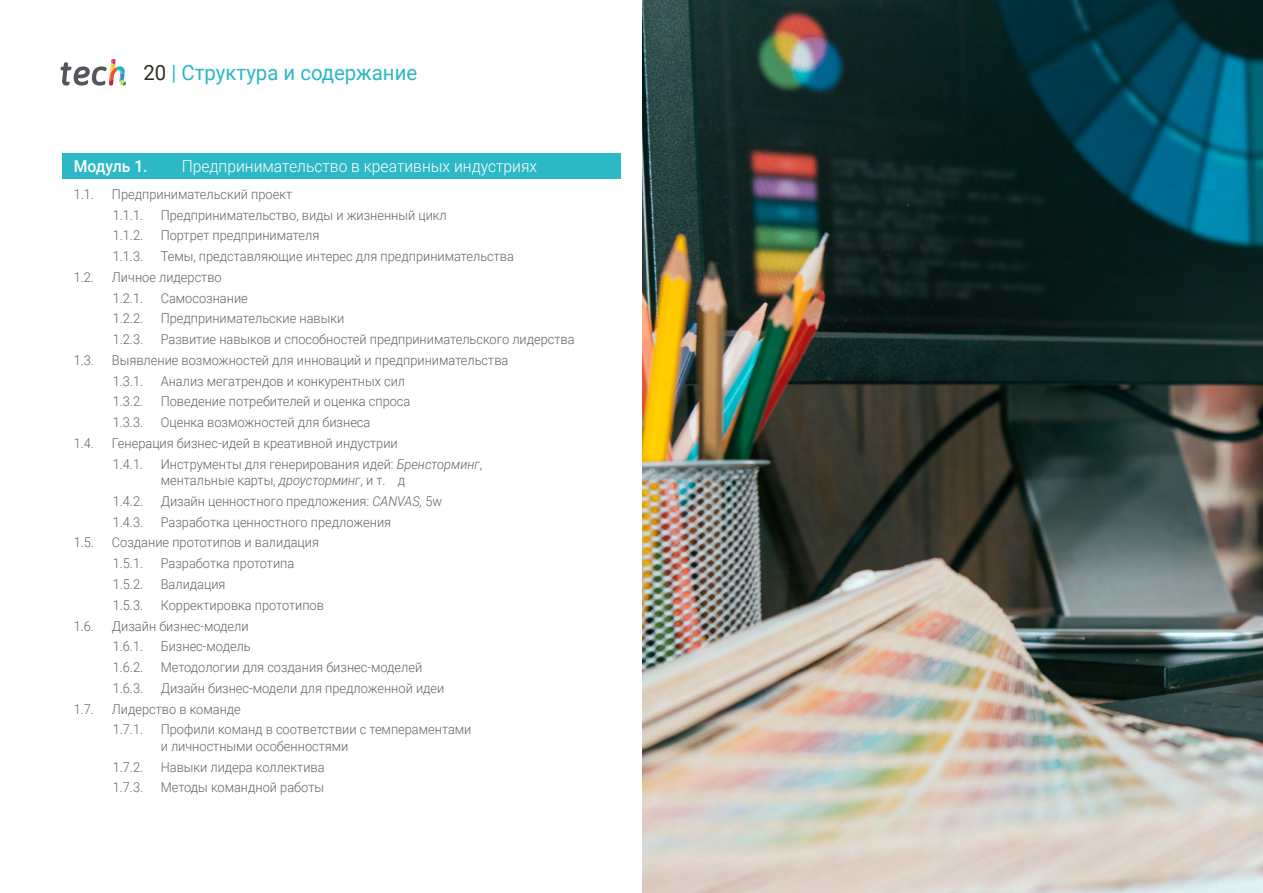
<style>
.page{position:relative;width:1263px;height:893px;background:#fff}
.page>*{position:absolute;margin:0;border:0;box-sizing:border-box;transform-origin:0 0}
.t1{font:21px "Roboto";color:#2db8c5}
.t2{font:300 16.5px "Roboto";color:#fff;scale:.95 1}
.t3{font:500 16.5px "Roboto";color:#fff;scale:.95 1}
.t4{font:300 13.5px/20.7px "Roboto";color:#61646a;scale:.95 1}
.s1{color:#312e20}
.s2{font-style:italic}
</style>
<div class="page">
<div style="left:63px;top:153px;width:558px;height:25px;background:#2db8c5"></div>
<svg style="left:61px;top:59px;width:65px;height:27px"></svg>
<img style="left:642px;top:0;width:621px;height:893px">
<h1 class="t1" style="left:144px;top:57px;width:275px"><span class="s1">20</span> | Структура и содержание</h1>
<p class="t3" style="left:74px;top:154px;width:79px">Модуль 1.</p>
<p class="t2" style="left:182px;top:154px;width:376px">Предпринимательство в креативных индустриях</p>
<p class="t4" style="left:74px;top:183px;width:23px">1.1.</p>
<p class="t4" style="left:112px;top:183px;width:191px">Предпринимательский проект<br>1.1.1.</p>
<p class="t4" style="left:161px;top:204px;width:303px">Предпринимательство, виды и жизненный цикл</p>
<p class="t4" style="left:113px;top:225px;width:34px">1.1.2.</p>
<p class="t4" style="left:161px;top:225px;width:168px">Портрет предпринимателя</p>
<p class="t4" style="left:113px;top:246px;width:34px">1.1.3.</p>
<p class="t4" style="left:161px;top:246px;width:373px">Темы, представляющие интерес для предпринимательства</p>
<p class="t4" style="left:74px;top:266px;width:23px">1.2.</p>
<p class="t4" style="left:112px;top:266px;width:117px">Личное лидерство<br>1.2.1.</p>
<p class="t4" style="left:161px;top:287px;width:93px">Самосознание</p>
<p class="t4" style="left:113px;top:308px;width:34px">1.2.2.</p>
<p class="t4" style="left:161px;top:308px;width:195px">Предпринимательские навыки</p>
<p class="t4" style="left:113px;top:329px;width:34px">1.2.3.</p>
<p class="t4" style="left:161px;top:329px;width:437px">Развитие навыков и способностей предпринимательского лидерства</p>
<p class="t4" style="left:74px;top:349px;width:23px">1.3.</p>
<p class="t4" style="left:112px;top:349px;width:419px">Выявление возможностей для инноваций и предпринимательства<br>1.3.1.</p>
<p class="t4" style="left:161px;top:370px;width:259px">Анализ мегатрендов и конкурентных сил</p>
<p class="t4" style="left:113px;top:391px;width:34px">1.3.2.</p>
<p class="t4" style="left:161px;top:391px;width:264px">Поведение потребителей и оценка спроса</p>
<p class="t4" style="left:113px;top:412px;width:34px">1.3.3.</p>
<p class="t4" style="left:161px;top:412px;width:222px">Оценка возможностей для бизнеса</p>
<p class="t4" style="left:74px;top:432px;width:23px">1.4.</p>
<p class="t4" style="left:112px;top:432px;width:302px">Генерация бизнес-идей в креативной индустрии<br>1.4.1.</p>
<p class="t4" style="left:161px;top:455px;width:340px;line-height:16.5px">Инструменты для генерирования идей: <span class="s2">Бренсторминг</span>, ментальные карты, <span class="s2">дроусторминг</span>, и т. д</p>
<p class="t4" style="left:113px;top:490px;width:34px">1.4.2.</p>
<p class="t4" style="left:161px;top:490px;width:298px">Дизайн ценностного предложения: <span class="s2">CANVAS,</span> 5w</p>
<p class="t4" style="left:113px;top:511px;width:34px">1.4.3.</p>
<p class="t4" style="left:161px;top:511px;width:244px">Разработка ценностного предложения</p>
<p class="t4" style="left:74px;top:532px;width:23px">1.5.</p>
<p class="t4" style="left:112px;top:532px;width:219px">Создание прототипов и валидация<br>1.5.1.</p>
<p class="t4" style="left:161px;top:553px;width:142px">Разработка прототипа</p>
<p class="t4" style="left:113px;top:573px;width:34px">1.5.2.</p>
<p class="t4" style="left:161px;top:573px;width:70px">Валидация</p>
<p class="t4" style="left:113px;top:594px;width:34px">1.5.3.</p>
<p class="t4" style="left:161px;top:594px;width:173px">Корректировка прототипов</p>
<p class="t4" style="left:74px;top:615px;width:23px">1.6.</p>
<p class="t4" style="left:112px;top:615px;width:145px">Дизайн бизнес-модели<br>1.6.1.</p>
<p class="t4" style="left:161px;top:636px;width:96px">Бизнес-модель</p>
<p class="t4" style="left:113px;top:656px;width:34px">1.6.2.</p>
<p class="t4" style="left:161px;top:656px;width:277px">Методологии для создания бизнес-моделей</p>
<p class="t4" style="left:113px;top:677px;width:34px">1.6.3.</p>
<p class="t4" style="left:161px;top:677px;width:300px">Дизайн бизнес-модели для предложенной идеи</p>
<p class="t4" style="left:74px;top:698px;width:23px">1.7.</p>
<p class="t4" style="left:112px;top:698px;width:137px">Лидерство в команде<br>1.7.1.</p>
<p class="t4" style="left:161px;top:721px;width:329px;line-height:16.5px">Профили команд в соответствии с темпераментами и личностными особенностями</p>
<p class="t4" style="left:113px;top:756px;width:34px">1.7.2.</p>
<p class="t4" style="left:161px;top:756px;width:174px">Навыки лидера коллектива</p>
<p class="t4" style="left:113px;top:777px;width:34px">1.7.3.</p>
<p class="t4" style="left:161px;top:777px;width:173px">Методы командной работы</p>
</div>
